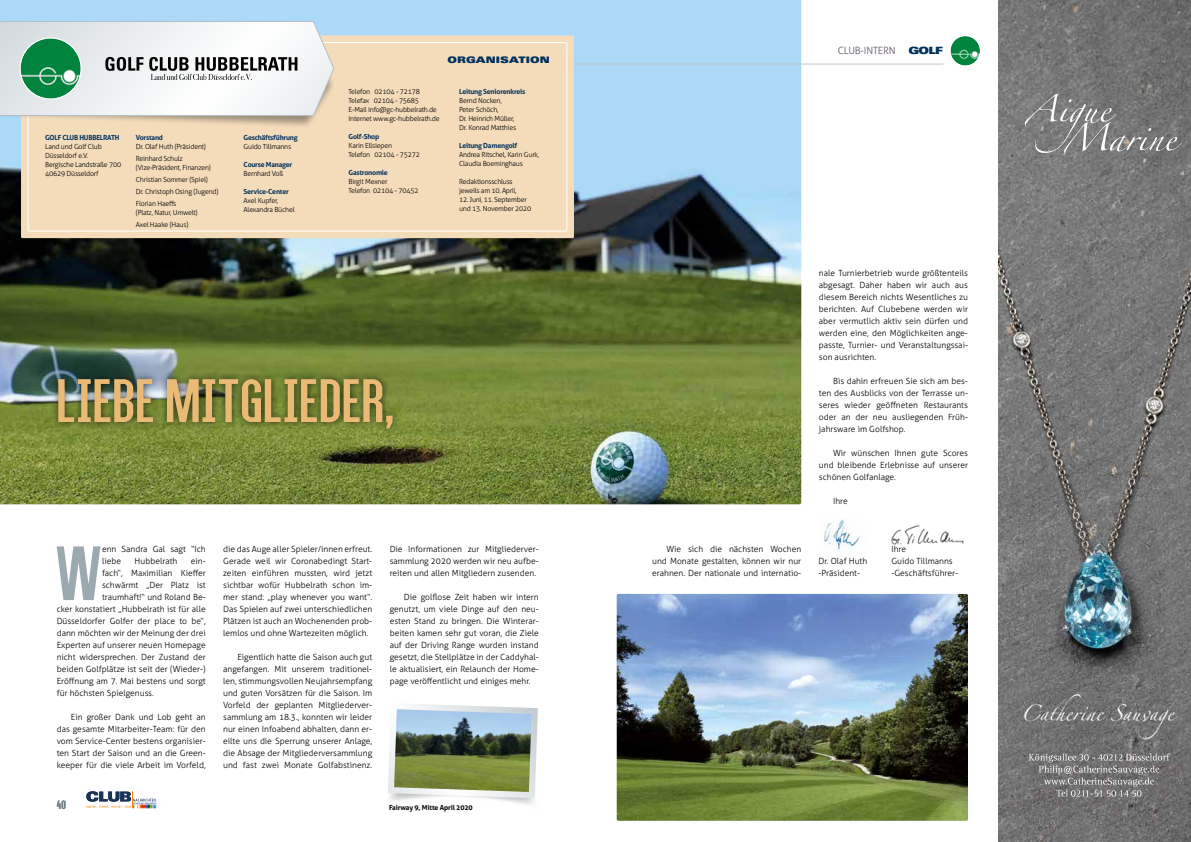
<style>
.page{position:relative;width:1191px;height:842px;background:#fff}
.page>*{position:absolute;margin:0;border:0;box-sizing:border-box;transform-origin:0 0}
.t1{font:81.3px "Alegre Sans";color:#9ba9b1}
.t2{font:65px "Alegre Sans";letter-spacing:.01em;color:#e9ba75}
.t3{font:13px "Alegre Sans";color:#6c7c85}
.t4{font:300 10px "Aller";letter-spacing:-.02em;color:#5d5363}
.t5{font:10px "Univers LT Std X Black Ex";color:#00315e}
.t6{font:9px "Univers LT Std X Black Ex";letter-spacing:.01em;color:#00315e}
.t7{font:300 8.5px/12px "Aller";color:#000;text-align:justify}
.t8{font:300 7px/9px "Aller";letter-spacing:-.03em;color:#000}
.t9{font:700 7px "Aller";letter-spacing:-.03em;color:#00315e}
.t10{font:700 7px "Aller";letter-spacing:-.02em;color:#000}
</style>
<div class="page">
<svg style="left:388px;top:704px;width:150px;height:94px"></svg>
<img style="left:394px;top:709px;width:137px;height:83px">
<img style="left:0;top:0;width:801px;height:504px">
<img style="left:950px;top:36px;width:30px;height:30px;border-radius:15px">
<div style="left:950px;top:35px;width:30px;height:31px;border:1px solid #fff;border-radius:50%"></div>
<hr style="left:477px;top:64px;width:466px;height:1px;background:#c5c6c6">
<div style="left:51px;top:372px;width:349px;height:64px;background:#000;opacity:.65"></div>
<svg style="left:86px;top:791px;width:69px;height:17px"></svg>
<div style="left:21px;top:35px;width:553px;height:203px;background:#f4dcbb"></div>
<div style="left:28px;top:42px;width:539px;height:189px;border:1px solid #fff"></div>
<div style="left:0;top:29px;width:335px;height:99px;background:#000;opacity:.35"></div>
<svg style="left:0;top:21px;width:334px;height:95px;background:#cfdcd7"></svg>
<img style="left:998px;top:0;width:193px;height:842px">
<img style="left:617px;top:594px;width:351px;height:227px">
<img style="left:823px;top:519px;width:37px;height:33px">
<img style="left:891px;top:525px;width:73px;height:20px">
<p class="t9" style="left:45px;top:133px;width:76px">GOLF CLUB HUBBELRATH</p>
<p class="t8" style="left:45px;top:142px;width:78px">Land und Golf Club<br>Düsseldorf e.V.<br>Bergische Landstraße 700<br>40629 Düsseldorf</p>
<p class="t9" style="left:136px;top:133px;width:29px">Vorstand</p>
<p class="t8" style="left:136px;top:140px;width:72px;line-height:12px">Dr. Olaf Huth (Präsident)<br>Reinhard Schulz</p>
<p class="t8" style="left:136px;top:161px;width:84px;line-height:12px">(Vize-Präsident, Finanzen)<br>Christian Sommer (Spiel)<br>Dr. Christoph Osing (Jugend)<br>Florian Haeffs</p>
<p class="t8" style="left:136px;top:206px;width:63px;line-height:12px">(Platz, Natur, Umwelt)<br>Axel Haake (Haus)</p>
<p class="t9" style="left:244px;top:133px;width:56px">Geschäftsführung</p>
<p class="t8" style="left:244px;top:142px;width:49px">Guido Tillmanns</p>
<p class="t9" style="left:244px;top:160px;width:50px">Course Manager</p>
<p class="t8" style="left:244px;top:169px;width:41px">Bernhard Voß</p>
<p class="t9" style="left:244px;top:187px;width:47px">Service-Center</p>
<p class="t8" style="left:244px;top:196px;width:52px">Axel Kupfer,<br>Alexandra Büchel</p>
<p class="t6" style="left:447px;top:55px;width:104px">ORGANISATION</p>
<p class="t8" style="left:348px;top:87px;width:93px">Telefon 02104 - 72178<br>Telefax 02104 - 75685<br>E-Mail info@gc-hubbelrath.de<br>Internet www.gc-hubbelrath.de</p>
<p class="t9" style="left:348px;top:133px;width:32px">Golf-Shop</p>
<p class="t8" style="left:348px;top:141px;width:73px">Karin Ellsiepen<br>Telefon 02104 - 75272</p>
<p class="t9" style="left:348px;top:169px;width:41px">Gastronomie</p>
<p class="t8" style="left:348px;top:177px;width:71px">Birgit Mexner<br>Telefon 02104 - 70452</p>
<p class="t9" style="left:459px;top:88px;width:68px">Leitung Seniorenkreis</p>
<p class="t8" style="left:459px;top:96px;width:59px">Bernd Nocken,<br>Peter Schöch,<br>Dr. Heinrich Müller,<br>Dr. Konrad Matthies</p>
<p class="t9" style="left:459px;top:142px;width:60px">Leitung Damengolf</p>
<p class="t8" style="left:459px;top:150px;width:82px">Andrea Ritschel, Karin Gurk,<br>Claudia Boeminghaus</p>
<p class="t8" style="left:459px;top:177px;width:59px">Redaktionsschluss jeweils am 10. April,</p>
<p class="t8" style="left:459px;top:195px;width:74px">12. Juni, 11. September und 13. November 2020</p>
<h2 class="t2" style="left:57px;top:362px;width:339px">LIEBE MITGLIEDER,</h2>
<h1 class="t1" style="left:57px;top:525px;width:45px">W</h1>
<p class="t7" style="left:102px;top:543px;width:105px">enn Sandra Gal sagt “Ich liebe</p>
<p class="t7" style="left:135px;top:555px;width:44px">Hubbelrath</p>
<p class="t7" style="left:191px;top:555px;width:16px">ein-</p>
<p class="t7" style="left:102px;top:567px;width:105px">fach“, Maximilian Kieffer</p>
<p class="t7" style="left:102px;top:579px;width:105px">schwärmt „Der Platz ist</p>
<p class="t7" style="left:102px;top:591px;width:105px">traumhaft!“ und Roland Be-</p>
<p class="t7" style="left:57px;top:603px;width:150px">cker konstatiert „Hubbelrath ist für alle</p>
<p class="t7" style="left:57px;top:615px;width:151px">Düsseldorfer Golfer der place to be“,</p>
<p class="t7" style="left:57px;top:627px;width:150px">dann möchten wir der Meinung der drei</p>
<p class="t7" style="left:57px;top:639px;width:150px">Experten auf unserer neuen Homepage</p>
<p class="t7" style="left:57px;top:651px;width:151px">nicht widersprechen. Der Zustand der</p>
<p class="t7" style="left:57px;top:663px;width:150px">beiden Golfplätze ist seit der (Wieder-)</p>
<p class="t7" style="left:57px;top:675px;width:151px">Eröffnung am 7. Mai bestens und sorgt</p>
<p class="t7" style="left:57px;top:687px;width:99px">für höchsten Spielgenuss.</p>
<p class="t7" style="left:57px;top:711px;width:151px;text-indent:14px">Ein großer Dank und Lob geht an das gesamte Mitarbeiter-Team: für den vom Service-Center bestens organisier&shy;ten Start der Saison und an die Green&shy;keeper für die viele Arbeit im Vorfeld,</p>
<h3 class="t3" style="left:57px;top:797px;width:11px">40</h3>
<p class="t7" style="left:223px;top:543px;width:151px">die das Auge aller Spieler/innen erfreut.<br>Gerade weil wir Coronabedingt Start&shy;zeiten einführen mussten, wird jetzt sichtbar wofür Hubbelrath schon im&shy;mer stand: „play whenever you want“.<br>Das Spielen auf zwei unterschiedlichen Plätzen ist auch an Wochenenden prob&shy;lemlos und ohne Wartezeiten möglich.</p>
<p class="t7" style="left:223px;top:651px;width:151px;text-indent:14px">Eigentlich hatte die Saison auch gut angefangen. Mit unserem traditionel&shy;len, stimmungsvollen Neujahrsempfang und guten Vorsätzen für die Saison. Im Vorfeld der geplanten Mitgliederver&shy;sammlung am 18.3., konnten wir leider nur einen Infoabend abhalten, dann er&shy;eilte uns die Sperrung unserer Anlage, die Absage der Mitgliederversammlung und fast zwei Monate Golfabstinenz.</p>
<p class="t7" style="left:390px;top:543px;width:151px">Die Informationen zur Mitgliederver&shy;sammlung 2020 werden wir neu aufbe&shy;reiten und allen Mitgliedern zusenden.</p>
<p class="t7" style="left:390px;top:591px;width:151px;text-indent:14px">Die golflose Zeit haben wir intern genutzt, um viele Dinge auf den neu&shy;esten Stand zu bringen. Die Winterar&shy;beiten kamen sehr gut voran, die Ziele auf der Driving Range wurden instand gesetzt, die Stellplätze in der Caddyhal&shy;le aktualisiert, ein Relaunch der Home&shy;page veröffentlicht und einiges mehr.</p>
<p class="t10" style="left:389px;top:803px;width:85px">Fairway 9, Mitte April 2020</p>
<p class="t4" style="left:838px;top:45px;width:59px">CLUB-INTERN</p>
<p class="t5" style="left:908px;top:45px;width:36px">GOLF</p>
<p class="t7" style="left:652px;top:543px;width:151px;text-indent:14px">Wie sich die nächsten Wochen und Monate gestalten, können wir nur erahnen. Der nationale und internatio-</p>
<p class="t7" style="left:819px;top:267px;width:151px">nale Turnierbetrieb wurde größtenteils abgesagt. Daher haben wir auch aus diesem Bereich nichts Wesentliches zu berichten. Auf Clubebene werden wir aber vermutlich aktiv sein dürfen und werden eine, den Möglichkeiten ange&shy;passte, Turnier- und Veranstaltungssai&shy;son ausrichten.</p>
<p class="t7" style="left:819px;top:375px;width:151px;text-indent:14px">Bis dahin erfreuen Sie sich am bes&shy;ten des Ausblicks von der Terrasse un&shy;seres wieder geöffneten Restaurants oder an der neu ausliegenden Früh&shy;jahrsware im Golfshop.</p>
<p class="t7" style="left:819px;top:447px;width:151px;text-indent:14px">Wir wünschen Ihnen gute Scores und bleibende Erlebnisse auf unserer schönen Golfanlage.</p>
<p class="t7" style="left:833px;top:495px;width:16px">Ihre</p>
<p class="t7" style="left:818px;top:555px;width:50px">Dr. Olaf Huth -Präsident-</p>
<p class="t7" style="left:891px;top:543px;width:68px;text-align:left">Ihre<br>Guido Tillmanns -Geschäftsführer-</p>
</div>
